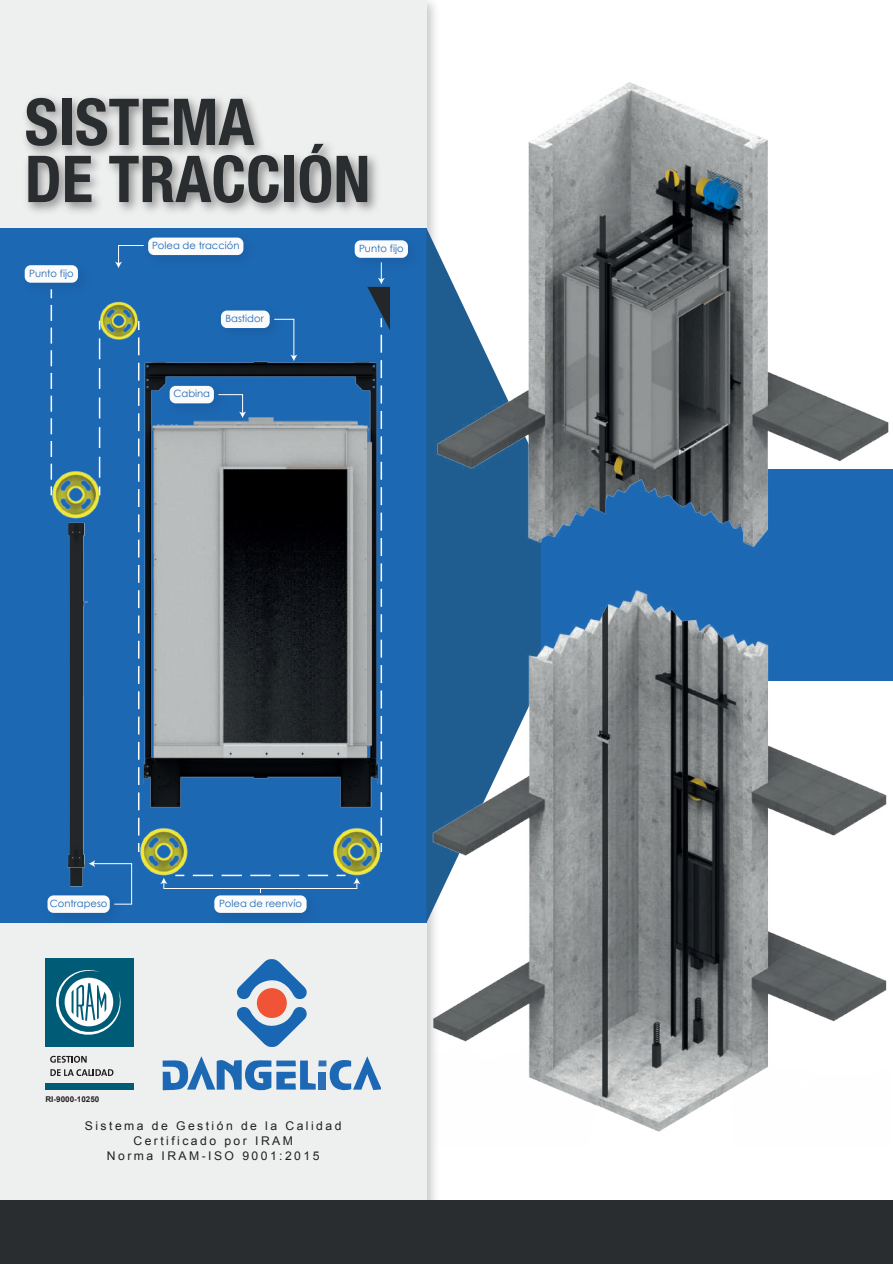
<style>
.page{position:relative;width:893px;height:1264px;background:#fff}
.page>*{position:absolute;margin:0;border:0;box-sizing:border-box;transform-origin:0 0}
.t1{font:700 condensed 64.65px/57px "Helvetica Neue LT Std";color:#292d2f}
.t2{font:12px/15px "Arial";letter-spacing:.2em;color:#231f20;text-align:center}
.t3{font:10.05px "Century Gothic";color:#1d68b3}
.t4{font:700 7.95px "Arial";color:#231f20}
</style>
<div class="page">
<div style="left:0;top:0;width:426px;height:1263px;background:#eef0ef"></div>
<div style="left:45px;top:958px;width:89px;height:88px;background:#005b77"></div>
<div style="left:45px;top:1082px;width:89px;height:7px;background:#005b77"></div>
<svg style="left:56px;top:970px;width:65px;height:65px"></svg>
<svg style="left:50px;top:1055px;width:37px;height:7px"></svg>
<svg style="left:50px;top:1069px;width:63px;height:6px"></svg>
<svg style="left:163px;top:1056px;width:218px;height:35px"></svg>
<svg style="left:237px;top:1006px;width:70px;height:40px"></svg>
<div style="left:257px;top:987px;width:30px;height:30px;background:#f05336;border-radius:50%"></div>
<svg style="left:236px;top:959px;width:71px;height:40px"></svg>
<div style="left:0;top:228px;width:426px;height:694px;background:#1d68b3"></div>
<div style="left:426px;top:469px;width:467px;height:212px;background:#1d68b3"></div>
<svg style="left:426px;top:228px;width:115px;height:694px;background:#205e93"></svg>
<img style="left:25px;top:97px;width:352px;height:116px">
<div style="left:0;top:1199px;width:893px;height:64px;background:#292d2f"></div>
<img style="left:434px;top:77px;width:455px;height:474px">
<img style="left:427px;top:584px;width:460px;height:561px">
<svg style="left:94px;top:860px;width:38px;height:44px"></svg>
<svg style="left:378px;top:275px;width:7px;height:9px"></svg>
<img style="left:67px;top:522px;width:27px;height:364px">
<svg style="left:51px;top:305px;width:1px;height:166px"></svg>
<svg style="left:99px;top:338px;width:1px;height:133px"></svg>
<svg style="left:138px;top:340px;width:1px;height:511px"></svg>
<svg style="left:381px;top:334px;width:1px;height:517px"></svg>
<svg style="left:192px;top:874px;width:136px;height:1px"></svg>
<img style="left:100px;top:301px;width:39px;height:39px">
<img style="left:51px;top:471px;width:49px;height:48px">
<img style="left:139px;top:827px;width:49px;height:49px">
<img style="left:333px;top:827px;width:48px;height:49px">
<img style="left:367px;top:287px;width:23px;height:43px">
<img style="left:143px;top:361px;width:236px;height:447px">
<img style="left:39px;top:886px;width:88px;height:37px">
<div style="left:48px;top:895px;width:62px;height:17px;background:#fbfbfc;border-radius:6px"></div>
<svg style="left:287px;top:318px;width:10px;height:43px"></svg>
<img style="left:221px;top:313px;width:66px;height:17px">
<div style="left:221px;top:310px;width:49px;height:18px;background:#fbfbfc;border-radius:6px"></div>
<img style="left:24px;top:265px;width:56px;height:34px">
<div style="left:25px;top:265px;width:53px;height:17px;background:#fbfbfc;border-radius:6px"></div>
<img style="left:354px;top:240px;width:56px;height:35px">
<div style="left:355px;top:240px;width:53px;height:18px;background:#fbfbfc;border-radius:6px"></div>
<img style="left:206px;top:888px;width:118px;height:35px">
<div style="left:214px;top:895px;width:93px;height:17px;background:#fbfbfc;border-radius:6px"></div>
<svg style="left:115px;top:245px;width:25px;height:23px"></svg>
<img style="left:140px;top:240px;width:105px;height:18px">
<div style="left:148px;top:237px;width:95px;height:18px;background:#fbfbfc;border-radius:6px"></div>
<svg style="left:161px;top:877px;width:6px;height:6px"></svg>
<svg style="left:354px;top:877px;width:6px;height:6px"></svg>
<svg style="left:231px;top:394px;width:15px;height:24px"></svg>
<img style="left:161px;top:377px;width:70px;height:43px">
<div style="left:170px;top:386px;width:44px;height:17px;background:#fbfbfc;border-radius:6px"></div>
<h1 class="t1" style="left:25px;top:93px;width:347px">SISTEMA<br>DE TRACCIÓN</h1>
<p class="t3" style="left:29px;top:266px;width:46px">Punto fijo</p>
<p class="t3" style="left:152px;top:238px;width:89px">Polea de tracción</p>
<p class="t3" style="left:225px;top:311px;width:40px">Bastidor</p>
<p class="t3" style="left:173px;top:386px;width:38px">Cabina</p>
<p class="t3" style="left:359px;top:241px;width:46px">Punto fijo</p>
<p class="t3" style="left:50px;top:896px;width:59px">Contrapeso</p>
<p class="t4" style="left:45px;top:1092px;width:55px">RI-9000-10250</p>
<p class="t3" style="left:219px;top:896px;width:84px">Polea de reenvío</p>
<p class="t2" style="left:85px;top:1118px;width:258px">Sistema de Gestión de la Calidad<br>Certificado por IRAM<br>Norma IRAM-ISO 9001:2015</p>
</div>
